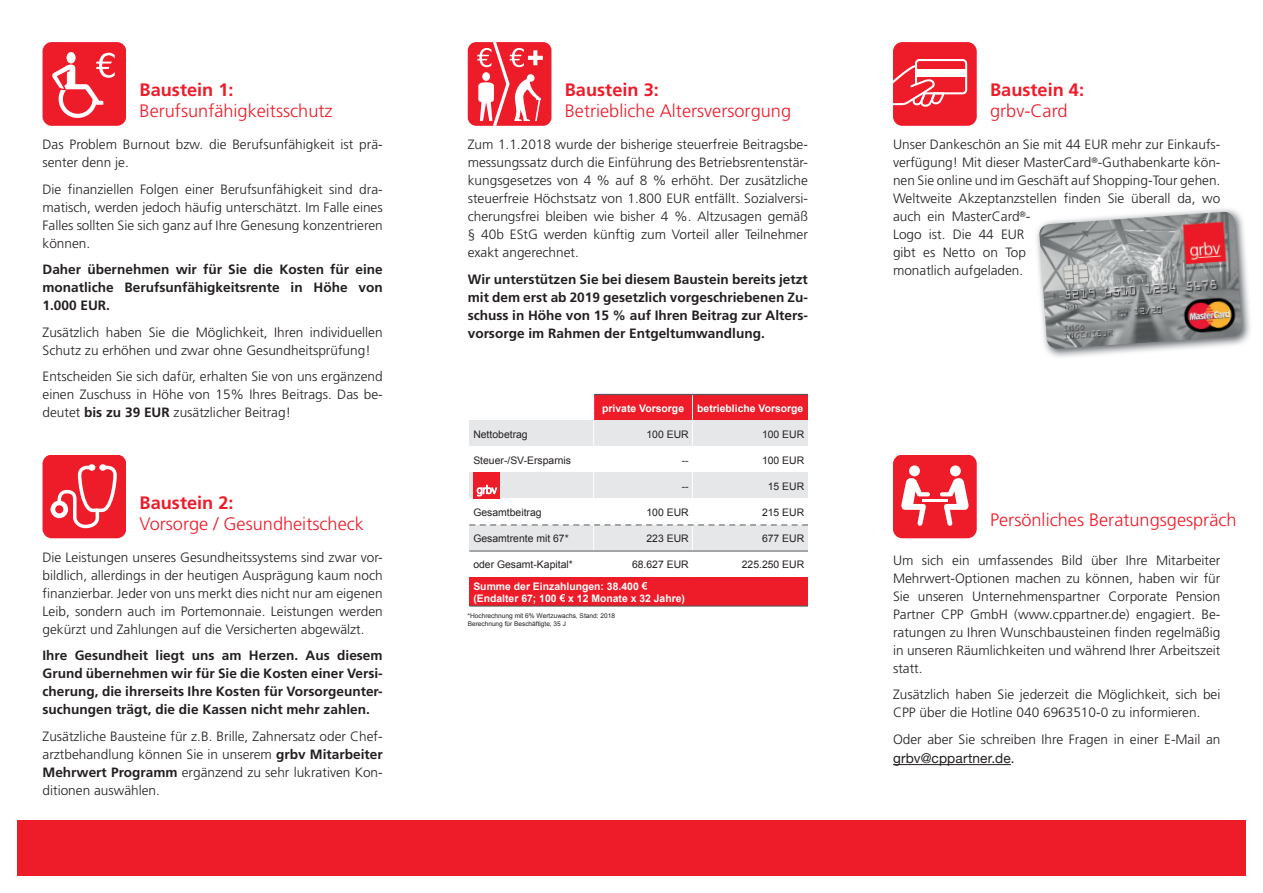
<style>
.page{position:relative;width:1263px;height:893px;background:#fff}
.page>*{position:absolute;margin:0;border:0;box-sizing:border-box;transform-origin:0 0}
.t1{font:300 18px "Frutiger";color:#ee1b29}
.t2{font:700 18px "Frutiger";color:#ee1b29}
.t3{font:300 13.5px/18px "Frutiger";color:#231f20;text-align:justify}
.t4{font:700 13.5px/18px "Frutiger";color:#231f20;text-align:justify}
.t5{font:13.5px "Helvetica Neue";letter-spacing:.01em;color:#231f20}
.t6{font:10.35px "Arial";color:#231f20}
.t7{font:700 10.35px/12px "Arial";color:#fff}
.t8{font:6.6px "Arial";color:#231f20}
.t9{font:6.45px "Arial";color:#231f20}
.s1{font-weight:700}
</style>
<div class="page">
<div style="left:17px;top:821px;width:1229px;height:55px;background:#ee1b29"></div>
<div style="left:468px;top:43px;width:83px;height:83px;background:#ee1b29;border-radius:8px"></div>
<svg style="left:477px;top:43px;width:66px;height:83px"></svg>
<div style="left:43px;top:43px;width:83px;height:83px;background:#ee1b29;border-radius:9px"></div>
<svg style="left:52px;top:52px;width:63px;height:66px"></svg>
<div style="left:43px;top:455px;width:83px;height:83px;background:#ee1b29;border-radius:9px"></div>
<div style="left:51px;top:501px;width:17px;height:17px;background:#fff;border-radius:50%"></div>
<div style="left:55px;top:505px;width:8px;height:8px;background:#ee1b29;border-radius:50%"></div>
<svg style="left:58px;top:466px;width:59px;height:62px"></svg>
<div style="left:594px;top:394px;width:98px;height:27px;background:#ee1b29"></div>
<div style="left:692px;top:394px;width:116px;height:27px;background:#ee1b29"></div>
<div style="left:469px;top:421px;width:125px;height:26px;background:#e6e7e9"></div>
<div style="left:594px;top:421px;width:98px;height:26px;background:#e6e7e9"></div>
<div style="left:692px;top:421px;width:116px;height:26px;background:#e6e7e9"></div>
<div style="left:469px;top:473px;width:125px;height:26px;background:#e6e7e9"></div>
<div style="left:594px;top:473px;width:98px;height:26px;background:#e6e7e9"></div>
<div style="left:692px;top:473px;width:116px;height:26px;background:#e6e7e9"></div>
<div style="left:469px;top:525px;width:125px;height:26px;background:#e6e7e9"></div>
<div style="left:594px;top:525px;width:98px;height:26px;background:#e6e7e9"></div>
<div style="left:692px;top:525px;width:116px;height:26px;background:#e6e7e9"></div>
<div style="left:469px;top:577px;width:339px;height:29px;background:#ee1b29"></div>
<hr style="left:593px;top:394px;width:1px;height:183px;background:#fff">
<hr style="left:692px;top:394px;width:1px;height:183px;background:#fff">
<svg style="left:469px;top:525px;width:339px;height:1px"></svg>
<hr style="left:469px;top:551px;width:339px;height:1px;background:#57585a">
<hr style="left:594px;top:394px;width:214px;height:1px;background:#57585a">
<hr style="left:469px;top:605px;width:339px;height:2px;background:#57585a">
<svg style="left:641px;top:582px;width:6px;height:8px"></svg>
<svg style="left:559px;top:594px;width:6px;height:8px"></svg>
<div style="left:473px;top:473px;width:27px;height:26px;background:#ee1b29"></div>
<svg style="left:477px;top:485px;width:20px;height:11px"></svg>
<hr style="left:893px;top:764px;width:118px;height:1px;background:#231f20">
<div style="left:893px;top:455px;width:83px;height:83px;background:#ee1b29;border-radius:9px"></div>
<div style="left:909px;top:465px;width:11px;height:11px;background:#fff;border-radius:50%"></div>
<svg style="left:901px;top:478px;width:29px;height:48px"></svg>
<hr style="left:922px;top:499px;width:25px;height:2px;background:#fff">
<div style="left:950px;top:465px;width:11px;height:11px;background:#fff;border-radius:50%"></div>
<svg style="left:940px;top:478px;width:29px;height:48px"></svg>
<div style="left:893px;top:43px;width:83px;height:83px;background:#ee1b29;border-radius:9px"></div>
<svg style="left:893px;top:59px;width:74px;height:48px"></svg>
<img style="left:1036px;top:208px;width:214px;height:149px">
<img style="left:1039px;top:212px;width:203px;height:137px">
<h1 class="t2" style="left:140px;top:80px;width:95px">Baustein 1:</h1>
<h1 class="t1" style="left:140px;top:101px;width:194px">Berufsunfähigkeitsschutz</h1>
<p class="t3" style="left:43px;top:135px;width:342px">Das Problem Burnout bzw. die Berufsunfähigkeit ist prä&shy;senter denn je.</p>
<p class="t3" style="left:43px;top:180px;width:342px">Die finanziellen Folgen einer Berufsunfähigkeit sind dra&shy;matisch, werden jedoch häufig unterschätzt. Im Falle eines Falles sollten Sie sich ganz auf Ihre Genesung konzentrieren können.</p>
<p class="t4" style="left:43px;top:260px;width:342px">Daher übernehmen wir für Sie die Kosten für eine monatliche Berufsunfähigkeitsrente in Höhe von 1.000 EUR.</p>
<p class="t3" style="left:43px;top:323px;width:342px">Zusätzlich haben Sie die Möglichkeit, Ihren individuellen<br>Schutz zu erhöhen und zwar ohne Gesundheitsprüfung!</p>
<p class="t3" style="left:43px;top:367px;width:342px">Entscheiden Sie sich dafür, erhalten Sie von uns ergänzend einen Zuschuss in Höhe von 15% Ihres Beitrags. Das be&shy;deutet <span class="s1">bis zu 39 EUR</span> zusätzlicher Beitrag!</p>
<h1 class="t2" style="left:140px;top:492px;width:95px">Baustein 2:</h1>
<h1 class="t1" style="left:140px;top:513px;width:226px">Vorsorge / Gesundheitscheck</h1>
<p class="t3" style="left:43px;top:548px;width:342px">Die Leistungen unseres Gesundheitssystems sind zwar vor&shy;bildlich, allerdings in der heutigen Ausprägung kaum noch finanzierbar. Jeder von uns merkt dies nicht nur am eigenen Leib, sondern auch im Portemonnaie. Leistungen werden gekürzt und Zahlungen auf die Versicherten abgewälzt.</p>
<p class="t4" style="left:43px;top:646px;width:342px">Ihre Gesundheit liegt uns am Herzen. Aus diesem Grund übernehmen wir für Sie die Kosten einer Versi&shy;cherung, die ihrerseits Ihre Kosten für Vorsorgeunter&shy;suchungen trägt, die die Kassen nicht mehr zahlen.</p>
<p class="t3" style="left:43px;top:727px;width:342px">Zusätzliche Bausteine für z.B. Brille, Zahnersatz oder Chef&shy;arztbehandlung können Sie in unserem <span class="s1">grbv Mitarbeiter Mehrwert Programm</span> ergänzend zu sehr lukrativen Kon&shy;ditionen auswählen.</p>
<h1 class="t2" style="left:565px;top:80px;width:95px">Baustein 3:</h1>
<h1 class="t1" style="left:565px;top:101px;width:228px">Betriebliche Altersversorgung</h1>
<p class="t3" style="left:468px;top:135px;width:342px">Zum 1.1.2018 wurde der bisherige steuerfreie Beitragsbe&shy;messungssatz durch die Einführung des Betriebsrentenstär&shy;kungsgesetzes von 4 % auf 8 % erhöht. Der zusätzliche steuerfreie Höchstsatz von 1.800 EUR entfällt. Sozialversi&shy;cherungsfrei bleiben wie bisher 4 %. Altzusagen gemäß § 40b EStG werden künftig zum Vorteil aller Teilnehmer exakt angerechnet.</p>
<p class="t4" style="left:468px;top:270px;width:342px">Wir unterstützen Sie bei diesem Baustein bereits jetzt mit dem erst ab 2019 gesetzlich vorgeschriebenen Zu&shy;schuss in Höhe von 15 % auf Ihren Beitrag zur Alters&shy;vorsorge im Rahmen der Entgeltumwandlung.</p>
<p class="t7" style="left:602px;top:402px;width:83px">private Vorsorge</p>
<p class="t7" style="left:697px;top:402px;width:108px">betriebliche Vorsorge</p>
<p class="t6" style="left:473px;top:427px;width:56px">Nettobetrag</p>
<p class="t6" style="left:646px;top:427px;width:44px">100 EUR</p>
<p class="t6" style="left:762px;top:427px;width:44px">100 EUR</p>
<p class="t6" style="left:473px;top:453px;width:99px">Steuer-/SV-Ersparnis</p>
<p class="t6" style="left:682px;top:453px;width:8px">--</p>
<p class="t6" style="left:762px;top:453px;width:44px">100 EUR</p>
<p class="t6" style="left:682px;top:480px;width:8px">--</p>
<p class="t6" style="left:768px;top:480px;width:38px">15 EUR</p>
<p class="t6" style="left:473px;top:506px;width:70px">Gesamtbeitrag</p>
<p class="t6" style="left:646px;top:506px;width:44px">100 EUR</p>
<p class="t6" style="left:762px;top:506px;width:44px">215 EUR</p>
<p class="t6" style="left:473px;top:532px;width:97px">Gesamtrente mit 67*</p>
<p class="t6" style="left:646px;top:532px;width:44px">223 EUR</p>
<p class="t6" style="left:762px;top:532px;width:44px">677 EUR</p>
<p class="t6" style="left:473px;top:558px;width:101px">oder Gesamt-Kapital*</p>
<p class="t6" style="left:632px;top:558px;width:58px">68.627 EUR</p>
<p class="t6" style="left:742px;top:558px;width:64px">225.250 EUR</p>
<p class="t7" style="left:473px;top:580px;width:213px">Summe der Einzahlungen: 38.400 (Endalter 67; 100 x 12 Monate x 32 Jahre)</p>
<p class="t8" style="left:468px;top:612px;width:149px">*Hochrechnung mit 6% Wertzuwachs, Stand: 2018</p>
<p class="t9" style="left:468px;top:619px;width:100px">Berechnung für Beschäftigte, 35 J</p>
<h1 class="t2" style="left:990px;top:80px;width:95px">Baustein 4:</h1>
<h1 class="t1" style="left:990px;top:101px;width:79px">grbv-Card</h1>
<p class="t3" style="left:893px;top:135px;width:329px;text-align:left">Unser Dankeschön an Sie mit 44 EUR mehr zur Einkaufs&shy;verfügung! Mit dieser MasterCard<sup>®</sup>-Guthabenkarte kön&shy;nen Sie online und im Geschäft auf Shopping-Tour gehen.<br>Weltweite Akzeptanzstellen finden Sie überall da, wo auch ein MasterCard<sup>®</sup>-<br>Logo ist. Die 44 EUR<br>gibt es Netto on Top<br>monatlich aufgeladen.</p>
<h1 class="t1" style="left:990px;top:510px;width:248px">Persönliches Beratungsgespräch</h1>
<p class="t3" style="left:893px;top:551px;width:329px">Um sich ein umfassendes Bild über Ihre Mitarbeiter Mehrwert-Optionen machen zu können, haben wir für Sie unseren Unternehmenspartner Corporate Pension Partner CPP GmbH (www.cppartner.de) engagiert. Be&shy;ratungen zu Ihren Wunschbausteinen finden regelmäßig in unseren Räumlichkeiten und während Ihrer Arbeitszeit statt.</p>
<p class="t3" style="left:893px;top:685px;width:329px">Zusätzlich haben Sie jederzeit die Möglichkeit, sich bei<br>CPP über die Hotline 040 6963510-0 zu informieren.</p>
<p class="t3" style="left:893px;top:730px;width:329px">Oder aber Sie schreiben Ihre Fragen in einer E-Mail an</p>
<p class="t5" style="left:893px;top:749px;width:123px">grbv@cppartner.de.</p>
</div>
